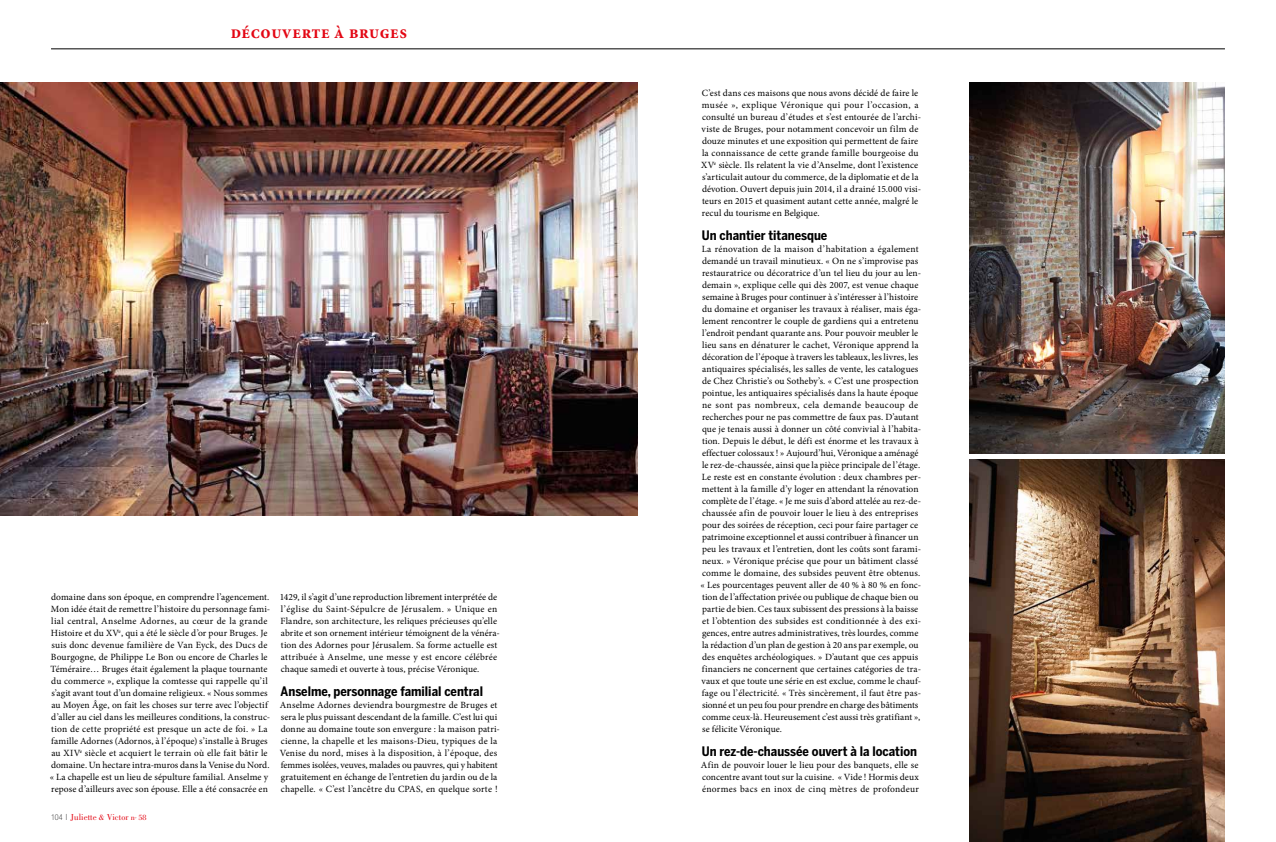
<style>
.page{position:relative;width:1276px;height:842px;background:#fff}
.page>*{position:absolute;margin:0;border:0;box-sizing:border-box;transform-origin:0 0}
.t1{font:700 condensed 18px "Minion Pro";letter-spacing:.03em;color:#e30613}
.t2{font:700 13px "Benton Sans Cond";color:#000}
.t3{font:9.5px/12px "Minion Pro";letter-spacing:.01em;color:#000}
.t4{font:9px "Bodoni Std";color:#e30613}
.s1{font-family:"Helvetica Neue LT Std";font-weight:100;font-stretch:condensed;font-size:8px;color:#000}
.s2{font-family:"Helvetica Neue LT Std";font-weight:100;font-size:8.5px;color:#000}
.s3{font-size:8px}
.s4{font-size:4.7px}
</style>
<div class="page">
<img style="left:0;top:82px;width:638px;height:433px">
<img style="left:969px;top:459px;width:256px;height:383px">
<img style="left:969px;top:82px;width:256px;height:372px">
<hr style="left:51px;top:49px;width:1174px;height:1px;background:#000">
<h1 class="t1" style="left:231px;top:20px;width:178px">découverte à bruges</h1>
<p class="t3" style="left:50px;top:591px;width:222px">domaine dans son époque, en comprendre l’agencement.<br>Mon idée était de remettre l’histoire du personnage fami&shy;lial central, Anselme Adornes, au cœur de la grande Histoire et du XV<sup>e</sup>, qui a été le siècle d’or pour Bruges. Je suis donc devenue familière de Van Eyck, des Ducs de Bourgogne, de Philippe Le Bon ou encore de Charles le Téméraire… Bruges était également la plaque tournante du commerce », explique la comtesse qui rappelle qu’il s’agit avant tout d’un domaine religieux. « Nous sommes au Moyen Âge, on fait les choses sur terre avec l’objectif d’aller au ciel dans les meilleures conditions, la construc&shy;tion de cette propriété est presque un acte de foi. » La famille Adornes (Adornos, à l’époque) s’installe à Bruges au XIV<sup>e</sup> siècle et acquiert le terrain où elle fait bâtir le domaine. Un hectare intra-muros dans la Venise du Nord. « La chapelle est un lieu de sépulture familial. Anselme y repose d’ailleurs avec son épouse. Elle a été consacrée en</p>
<p class="t3" style="left:280px;top:591px;width:222px">1429, il s’agit d’une reproduction librement interprétée de l’église du Saint-Sépulcre de Jérusalem. » Unique en Flandre, son architecture, les reliques précieuses qu’elle abrite et son ornement intérieur témoignent de la vénéra&shy;tion des Adornes pour Jérusalem. Sa forme actuelle est attribuée à Anselme, une messe y est encore célébrée chaque samedi et ouverte à tous, précise Véronique.</p>
<h2 class="t2" style="left:280px;top:684px;width:204px">Anselme, personnage familial central</h2>
<p class="t3" style="left:280px;top:699px;width:222px">Anselme Adornes deviendra bourgmestre de Bruges et sera le plus puissant descendant de la famille. C’est lui qui donne au domaine toute son envergure : la maison patri&shy;cienne, la chapelle et les maisons-Dieu, typiques de la Venise du nord, mises à la disposition, à l’époque, des femmes isolées, veuves, malades ou pauvres, qui y habitent gratuitement en échange de l’entretien du jardin ou de la chapelle. « C’est l’ancêtre du CPAS, en quelque sorte !</p>
<p class="t4" style="left:51px;top:812px;width:97px"><span class="s1">104</span> <span class="s2">l</span> Juliette <span class="s3">&amp;</span> Victor <span class="s3">n</span><span class="s4">°</span> <span class="s3">58</span></p>
<p class="t3" style="left:701px;top:87px;width:221px">C’est dans ces maisons que nous avons décidé de faire le musée », explique Véronique qui pour l’occasion, a consulté un bureau d’études et s’est entourée de l’archi&shy;viste de Bruges, pour notamment concevoir un film de douze minutes et une exposition qui permettent de faire la connaissance de cette grande famille bourgeoise du XV<sup>e</sup> siècle. Ils relatent la vie d’Anselme, dont l’existence s’articulait autour du commerce, de la diplomatie et de la dévotion. Ouvert depuis juin 2014, il a drainé 15.000 visi&shy;teurs en 2015 et quasiment autant cette année, malgré le recul du tourisme en Belgique.</p>
<h2 class="t2" style="left:702px;top:228px;width:127px">Un chantier titanesque</h2>
<p class="t3" style="left:700px;top:243px;width:222px">La rénovation de la maison d’habitation a également demandé un travail minutieux. « On ne s’improvise pas restauratrice ou décoratrice d’un tel lieu du jour au len&shy;demain », explique celle qui dès 2007, est venue chaque semaine à Bruges pour continuer à s’intéresser à l’histoire du domaine et organiser les travaux à réaliser, mais éga&shy;lement rencontrer le couple de gardiens qui a entretenu l’endroit pendant quarante ans. Pour pouvoir meubler le lieu sans en dénaturer le cachet, Véronique apprend la décoration de l’époque à travers les tableaux, les livres, les antiquaires spécialisés, les salles de vente, les catalogues de Chez Christie’s ou Sotheby’s. « C’est une prospection pointue, les antiquaires spécialisés dans la haute époque ne sont pas nombreux, cela demande beaucoup de recherches pour ne pas commettre de faux pas. D’autant que je tenais aussi à donner un côté convivial à l’habita&shy;tion. Depuis le début, le défi est énorme et les travaux à effectuer colossaux ! » Aujourd’hui, Véronique a aménagé le rez-de-chaussée, ainsi que la pièce principale de l’étage.<br>Le reste est en constante évolution : deux chambres per&shy;mettent à la famille d’y loger en attendant la rénovation complète de l’étage. « Je me suis d’abord attelée au rez-de&shy;chaussée afin de pouvoir louer le lieu à des entreprises pour des soirées de réception, ceci pour faire partager ce patrimoine exceptionnel et aussi contribuer à financer un peu les travaux et l’entretien, dont les coûts sont farami&shy;neux. » Véronique précise que pour un bâtiment classé comme le domaine, des subsides peuvent être obtenus. « Les pourcentages peuvent aller de 40 % à 80 % en fonc&shy;tion de l’affectation privée ou publique de chaque bien ou partie de bien. Ces taux subissent des pressions à la baisse et l’obtention des subsides est conditionnée à des exi&shy;gences, entre autres administratives, très lourdes, comme la rédaction d’un plan de gestion à 20 ans par exemple, ou des enquêtes archéologiques. » D’autant que ces appuis financiers ne concernent que certaines catégories de tra&shy;vaux et que toute une série en est exclue, comme le chauf&shy;fage ou l’électricité. « Très sincèrement, il faut être pas&shy;sionné et un peu fou pour prendre en charge des bâtiments comme ceux-là. Heureusement c’est aussi très gratifiant », se félicite Véronique.</p>
<h2 class="t2" style="left:702px;top:744px;width:217px">Un rez-de-chaussée ouvert à la location</h2>
<p class="t3" style="left:701px;top:759px;width:220px;text-align:justify">Afin de pouvoir louer le lieu pour des banquets, elle se concentre avant tout sur la cuisine. « Vide ! Hormis deux énormes bacs en inox de cinq mètres de profondeur</p>
</div>
